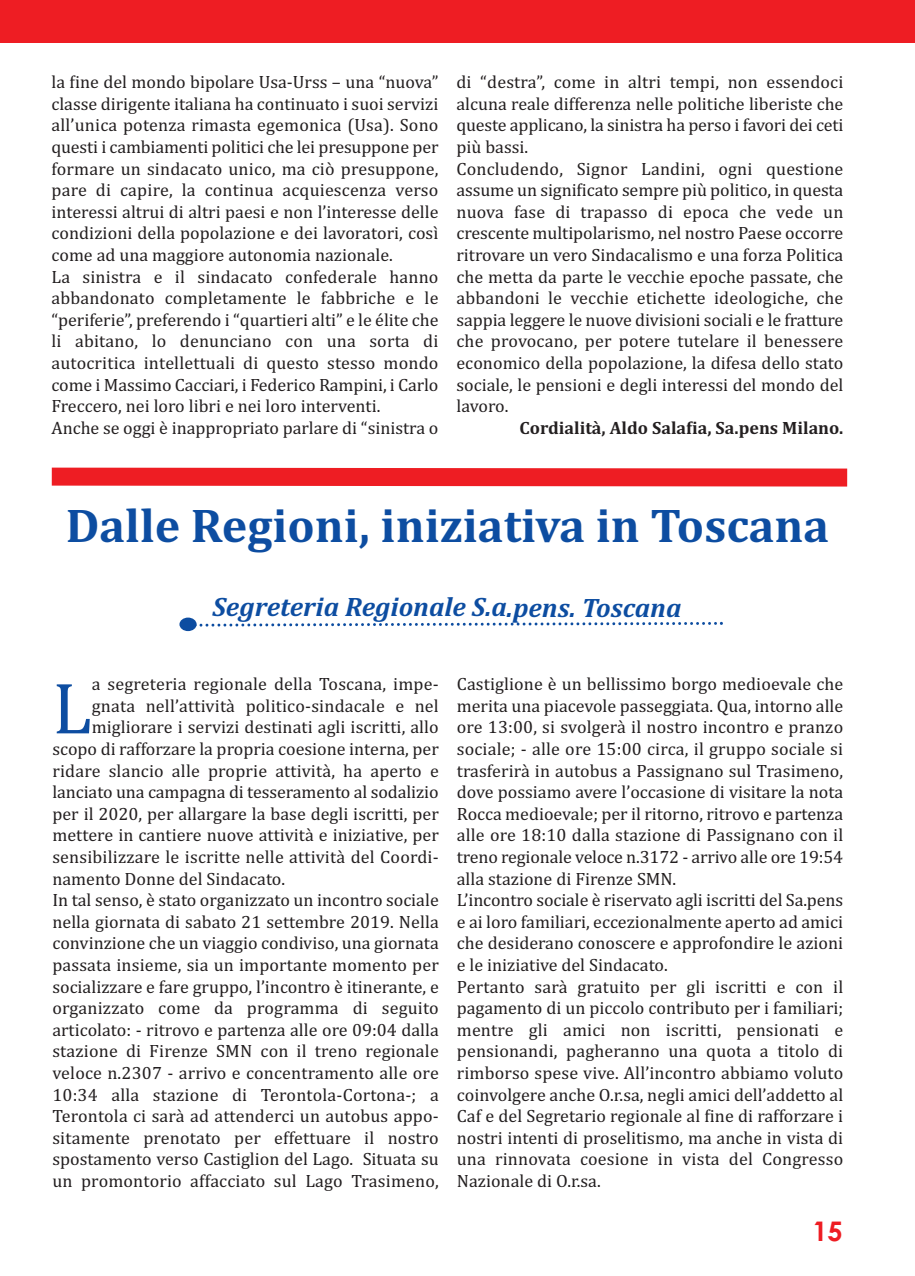
<style>
.page{position:relative;width:915px;height:1276px;background:#fff}
.page>*{position:absolute;margin:0;border:0;box-sizing:border-box;transform-origin:0 0}
.t1{font:73.5px "Cambria";color:#0d4da1}
.t2{font:700 48px "Cambria";color:#0d4da1}
.t3{font:italic 700 27px "Cambria";color:#0d4da1}
.t4{font:700 27px "Century Gothic";color:#ee1d23}
.t5{font:18px/21.6px "Cambria";color:#231f20}
.t6{font:700 18px "Cambria";color:#231f20}
</style>
<div class="page">
<div style="left:0;top:0;width:914px;height:43px;background:#ee1d23"></div>
<svg style="left:51px;top:467px;width:797px;height:20px;background:#ef3339"></svg>
<svg style="left:179px;top:617px;width:17px;height:14px"></svg>
<svg style="left:186px;top:620px;width:536px;height:8px"></svg>
<p class="t5" style="left:51px;top:71px;width:388px">la fine del mondo bipolare Usa-Urss – una “nuova” classe dirigente italiana ha continuato i suoi servizi all’unica potenza rimasta egemonica (Usa). Sono questi i cambiamenti politici che lei presuppone per formare un sindacato unico, ma ciò presuppone, pare di capire, la continua acquiescenza verso interessi altrui di altri paesi e non l’interesse delle condizioni della popolazione e dei lavoratori, così come ad una maggiore autonomia nazionale.<br>La sinistra e il sindacato confederale hanno abbandonato completamente le fabbriche e le “periferie”, preferendo i “quartieri alti” e le élite che li abitano, lo denunciano con una sorta di autocritica intellettuali di questo stesso mondo come i Massimo Cacciari, i Federico Rampini, i Carlo Freccero, nei loro libri e nei loro interventi.<br>Anche se oggi è inappropriato parlare di “sinistra o</p>
<p class="t5" style="left:456px;top:71px;width:388px">di “destra”, come in altri tempi, non essendoci alcuna reale differenza nelle politiche liberiste che queste applicano, la sinistra ha perso i favori dei ceti più bassi.<br>Concludendo, Signor Landini, ogni questione assume un significato sempre più politico, in questa nuova fase di trapasso di epoca che vede un crescente multipolarismo, nel nostro Paese occorre ritrovare un vero Sindacalismo e una forza Politica che metta da parte le vecchie epoche passate, che abbandoni le vecchie etichette ideologiche, che sappia leggere le nuove divisioni sociali e le fratture che provocano, per potere tutelare il benessere economico della popolazione, la difesa dello stato sociale, le pensioni e degli interessi del mondo del lavoro.</p>
<p class="t6" style="left:519px;top:417px;width:325px">Cordialità, Aldo Salafia, Sa.pens Milano.</p>
<h2 class="t2" style="left:66px;top:497px;width:764px">Dalle Regioni, iniziativa in Toscana</h2>
<h3 class="t3" style="left:212px;top:591px;width:470px">Segreteria Regionale S.a.pens. Toscana</h3>
<h1 class="t1" style="left:52px;top:665px;width:41px">L</h1>
<p class="t5" style="left:92px;top:673px;width:348px">a segreteria regionale della Toscana, impe-</p>
<p class="t5" style="left:92px;top:695px;width:348px">gnata nell’attività politico-sindacale e nel</p>
<p class="t5" style="left:92px;top:716px;width:348px">migliorare i servizi destinati agli iscritti, allo</p>
<p class="t5" style="left:52px;top:738px;width:388px">scopo di rafforzare la propria coesione interna, per</p>
<p class="t5" style="left:52px;top:759px;width:388px">ridare slancio alle proprie attività, ha aperto e</p>
<p class="t5" style="left:52px;top:781px;width:388px">lanciato una campagna di tesseramento al sodalizio</p>
<p class="t5" style="left:52px;top:803px;width:388px">per il 2020, per allargare la base degli iscritti, per</p>
<p class="t5" style="left:52px;top:824px;width:388px">mettere in cantiere nuove attività e iniziative, per</p>
<p class="t5" style="left:52px;top:846px;width:388px">sensibilizzare le iscritte nelle attività del Coordi-</p>
<p class="t5" style="left:52px;top:867px;width:234px">namento Donne del Sindacato.</p>
<p class="t5" style="left:52px;top:889px;width:388px">In tal senso, è stato organizzato un incontro sociale</p>
<p class="t5" style="left:52px;top:911px;width:388px">nella giornata di sabato 21 settembre 2019. Nella</p>
<p class="t5" style="left:52px;top:932px;width:388px">convinzione che un viaggio condiviso, una giornata</p>
<p class="t5" style="left:52px;top:954px;width:388px">passata insieme, sia un importante momento per</p>
<p class="t5" style="left:52px;top:975px;width:388px">socializzare e fare gruppo, l’incontro è itinerante, e</p>
<p class="t5" style="left:52px;top:997px;width:388px">organizzato come da programma di seguito</p>
<p class="t5" style="left:52px;top:1019px;width:388px">articolato: - ritrovo e partenza alle ore 09:04 dalla</p>
<p class="t5" style="left:52px;top:1040px;width:388px">stazione di Firenze SMN con il treno regionale</p>
<p class="t5" style="left:52px;top:1062px;width:388px">veloce n.2307 - arrivo e concentramento alle ore</p>
<p class="t5" style="left:52px;top:1083px;width:388px">10:34 alla stazione di Terontola-Cortona-; a</p>
<p class="t5" style="left:52px;top:1105px;width:388px">Terontola ci sarà ad attenderci un autobus appo-</p>
<p class="t5" style="left:52px;top:1127px;width:388px">sitamente prenotato per effettuare il nostro</p>
<p class="t5" style="left:52px;top:1148px;width:388px">spostamento verso Castiglion del Lago. Situata su</p>
<p class="t5" style="left:52px;top:1170px;width:388px">un promontorio affacciato sul Lago Trasimeno,</p>
<p class="t5" style="left:456px;top:673px;width:388px">Castiglione è un bellissimo borgo medioevale che merita una piacevole passeggiata. Qua, intorno alle ore 13:00, si svolgerà il nostro incontro e pranzo sociale; - alle ore 15:00 circa, il gruppo sociale si trasferirà in autobus a Passignano sul Trasimeno, dove possiamo avere l’occasione di visitare la nota Rocca medioevale; per il ritorno, ritrovo e partenza alle ore 18:10 dalla stazione di Passignano con il treno regionale veloce n.3172 - arrivo alle ore 19:54 alla stazione di Firenze SMN.<br>L’incontro sociale è riservato agli iscritti del Sa.pens e ai loro familiari, eccezionalmente aperto ad amici che desiderano conoscere e approfondire le azioni e le iniziative del Sindacato.<br>Pertanto sarà gratuito per gli iscritti e con il pagamento di un piccolo contributo per i familiari; mentre gli amici non iscritti, pensionati e pensionandi, pagheranno una quota a titolo di rimborso spese vive. All’incontro abbiamo voluto coinvolgere anche O.r.sa, negli amici dell’addetto al Caf e del Segretario regionale al fine di rafforzare i nostri intenti di proselitismo, ma anche in vista di una rinnovata coesione in vista del Congresso Nazionale di O.r.sa.</p>
<h3 class="t4" style="left:812px;top:1215px;width:32px">15</h3>
</div>
